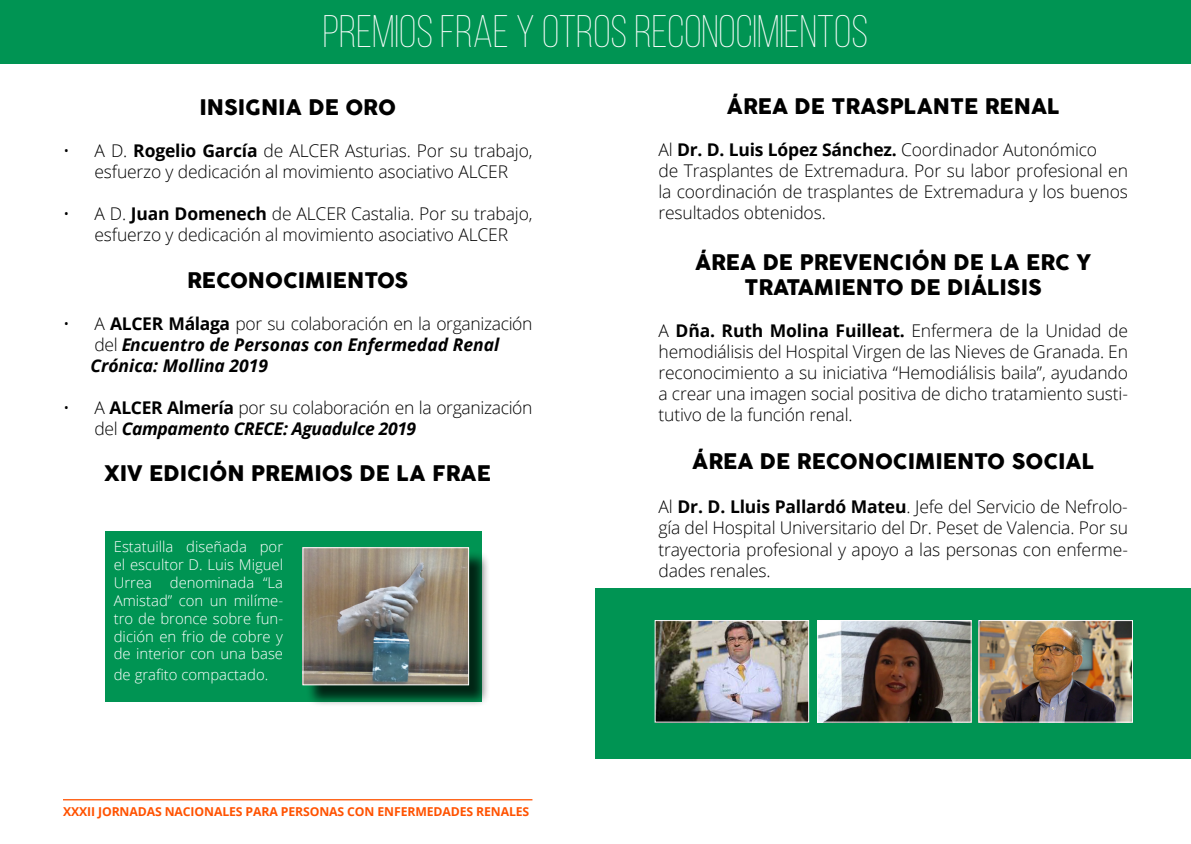
<style>
.page{position:relative;width:1191px;height:844px;background:#fff}
.page>*{position:absolute;margin:0;border:0;box-sizing:border-box;transform-origin:0 0}
.t1{font:300 45.5px "Bebas Neue";color:#fff}
.t2{font:21px/25.2px "COCOGOOSE";color:#000;text-align:center}
.t3{font:300 17.5px/21px "Open Sans";letter-spacing:-.01em;color:#000;text-align:center}
.t4{font:italic 700 17.5px/21px "Open Sans";color:#000}
.t5{font:300 14.88px/17.8px "Open Sans";color:#fff;text-align:justify}
.t6{font:700 12.25px "Open Sans";letter-spacing:-.01em;color:#ff5200}
.s1{font-weight:700}
.s2{font-weight:300;font-style:normal}
.s3{font-style:normal}
.s4{font-weight:700;font-style:italic}
</style>
<div class="page">
<div style="left:595px;top:588px;width:596px;height:169px;background:#009453"></div>
<div style="left:0;top:0;width:1191px;height:63px;background:#009453"></div>
<img style="left:657px;top:622px;width:150px;height:98px">
<div style="left:655px;top:620px;width:154px;height:102px;border:1px solid #fff"></div>
<img style="left:819px;top:622px;width:150px;height:98px">
<div style="left:817px;top:620px;width:154px;height:102px;border:1px solid #fff"></div>
<img style="left:980px;top:622px;width:150px;height:98px">
<div style="left:978px;top:620px;width:154px;height:102px;border:1px solid #fff"></div>
<div style="left:105px;top:531px;width:376px;height:170px;background:#009453"></div>
<div style="left:305px;top:550px;width:185px;height:156px;background:#000;opacity:.75"></div>
<img style="left:305px;top:549px;width:162px;height:134px">
<div style="left:303px;top:547px;width:166px;height:138px;border:1px solid #fff"></div>
<hr style="left:63px;top:798px;width:469px;height:2px;background:#ff5200">
<h1 class="t1" style="left:323px;top:7px;width:547px">PREMIOS FRAE Y OTROS RECONOCIMIENTOS</h1>
<p class="t2" style="left:199px;top:95px;width:198px">INSIGNIA DE ORO</p>
<p class="t3" style="left:63px;top:140px;width:471px">• A D. <span class="s1">Rogelio García</span> de ALCER Asturias. Por su trabajo, esfuerzo y dedicación al movimiento asociativo ALCER</p>
<p class="t3" style="left:63px;top:203px;width:471px">• A D. <span class="s1">Juan Domenech</span> de ALCER Castalia. Por su trabajo, esfuerzo y dedicación al movimiento asociativo ALCER</p>
<p class="t2" style="left:187px;top:267px;width:223px">RECONOCIMIENTOS</p>
<p class="t4" style="left:90px;top:312px;width:444px;text-indent:-27px"><span class="s2">• A</span> <span class="s3">ALCER Málaga</span> <span class="s2">por su colaboración en la organización del</span> Encuentro de Personas con Enfermedad Renal<br>Crónica: Mollina 2019</p>
<p class="t3" style="left:94px;top:396px;width:439px;text-align:left;text-indent:-32px">• A <span class="s1">ALCER Almería</span> por su colaboración en la organización del <span class="s4">Campamento CRECE: Aguadulce 2019</span></p>
<p class="t2" style="left:104px;top:461px;width:388px">XIV EDICIÓN PREMIOS DE LA FRAE</p>
<p class="t5" style="left:114px;top:537px;width:171px">Estatuilla diseñada por el escultor D. Luis Miguel Urrea denominada “La Amistad” con un milíme&shy;tro de bronce sobre fun&shy;dición en frio de cobre y de interior con una base</p>
<p class="t5" style="left:114px;top:665px;width:156px">de grafito compactado.</p>
<p class="t6" style="left:63px;top:802px;width:468px">XXXII JORNADAS NACIONALES PARA PERSONAS CON ENFERMEDADES RENALES</p>
<p class="t2" style="left:727px;top:94px;width:334px">ÁREA DE TRASPLANTE RENAL</p>
<p class="t3" style="left:658px;top:139px;width:471px;text-align:left">Al <span class="s1">Dr. D. Luis López Sánchez.</span> Coordinador Autonómico<br>de Trasplantes de Extremadura. Por su labor profesional en la coordinación de trasplantes de Extremadura y los buenos resultados obtenidos.</p>
<p class="t2" style="left:695px;top:249px;width:398px">ÁREA DE PREVENCIÓN DE LA ERC Y<br>TRATAMIENTO DE DIÁLISIS</p>
<p class="t3" style="left:658px;top:319px;width:471px;text-align:justify">A <span class="s1">Dña. Ruth Molina Fuilleat.</span> Enfermera de la Unidad de hemodiálisis del Hospital Virgen de las Nieves de Granada. En reconocimiento a su iniciativa “Hemodiálisis baila”, ayudando a crear una imagen social positiva de dicho tratamiento susti&shy;tutivo de la función renal.</p>
<p class="t2" style="left:692px;top:449px;width:403px">ÁREA DE RECONOCIMIENTO SOCIAL</p>
<p class="t3" style="left:658px;top:496px;width:471px;text-align:justify">Al <span class="s1">Dr. D. Lluis Pallardó Mateu</span>. Jefe del Servicio de Nefrolo&shy;gía del Hospital Universitario del Dr. Peset de Valencia. Por su trayectoria profesional y apoyo a las personas con enferme&shy;dades renales.</p>
</div>
